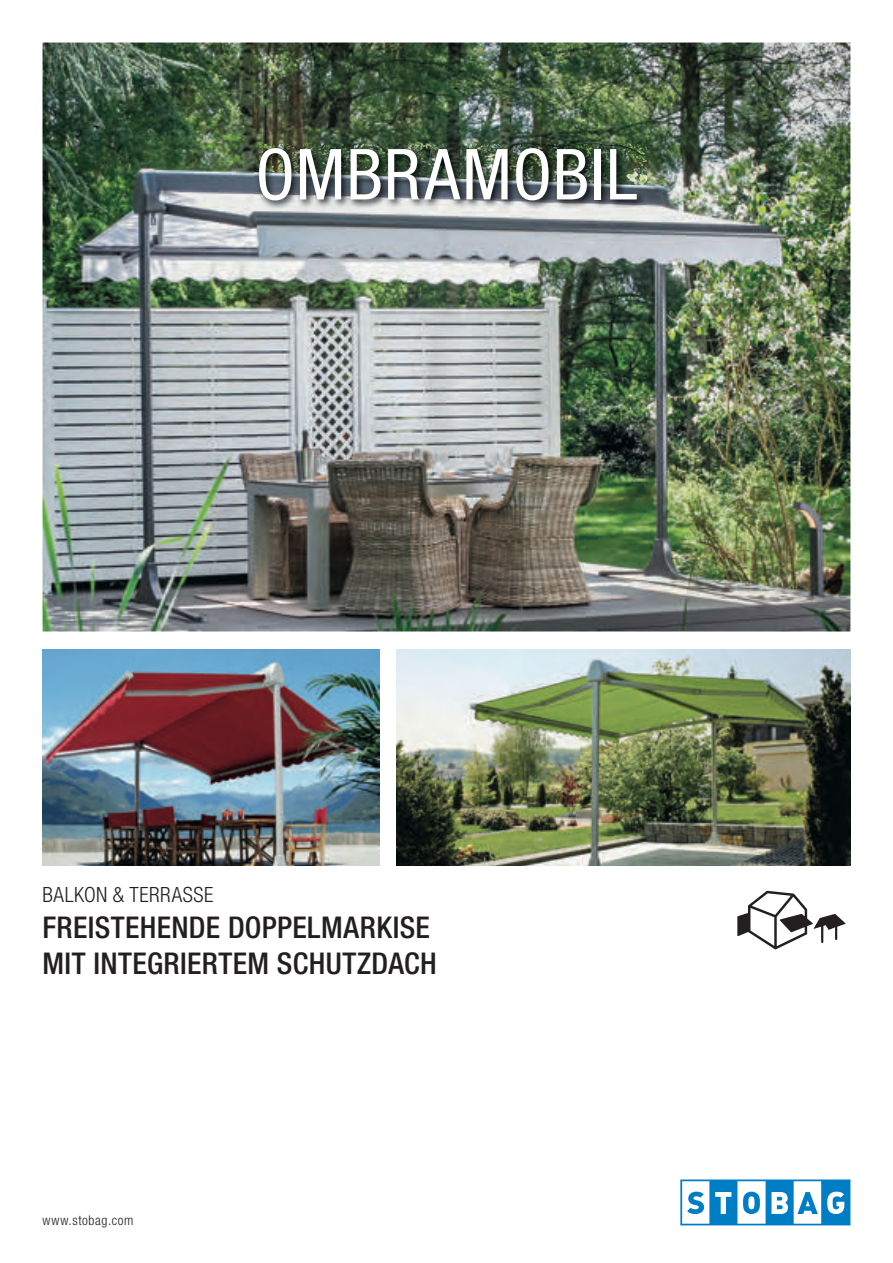
<style>
.page{position:relative;width:893px;height:1263px;background:#fff}
.page>*{position:absolute;margin:0;border:0;box-sizing:border-box;transform-origin:0 0}
.t1{font:condensed 70.5px "Helvetica Neue LT Pro";letter-spacing:.015em;color:#fff}
.t2{font:500 condensed 30px/36px "Helvetica Neue LT Pro";letter-spacing:.01em;color:#231f20}
.t3{font:300 condensed 21px "Helvetica Neue LT Pro";letter-spacing:.025em;color:#231f20}
.t4{font:300 condensed 13.5px "Helvetica Neue LT Pro";letter-spacing:.05em;color:#231f20}
</style>
<div class="page">
<svg style="left:680px;top:1179px;width:170px;height:46px"></svg>
<img style="left:43px;top:43px;width:807px;height:588px">
<img style="left:43px;top:649px;width:336px;height:216px">
<img style="left:396px;top:649px;width:454px;height:216px">
<svg style="left:737px;top:891px;width:109px;height:58px"></svg>
<img style="left:255px;top:144px;width:392px;height:66px">
<h1 class="t1" style="left:256px;top:134px;width:383px">OMBRAMOBIL</h1>
<p class="t3" style="left:43px;top:882px;width:172px">BALKON &amp; TERRASSE</p>
<p class="t2" style="left:43px;top:908px;width:396px">FREISTEHENDE DOPPELMARKISE<br>MIT INTEGRIERTEM SCHUTZDACH</p>
<p class="t4" style="left:43px;top:1213px;width:92px">www.stobag.com</p>
</div>
